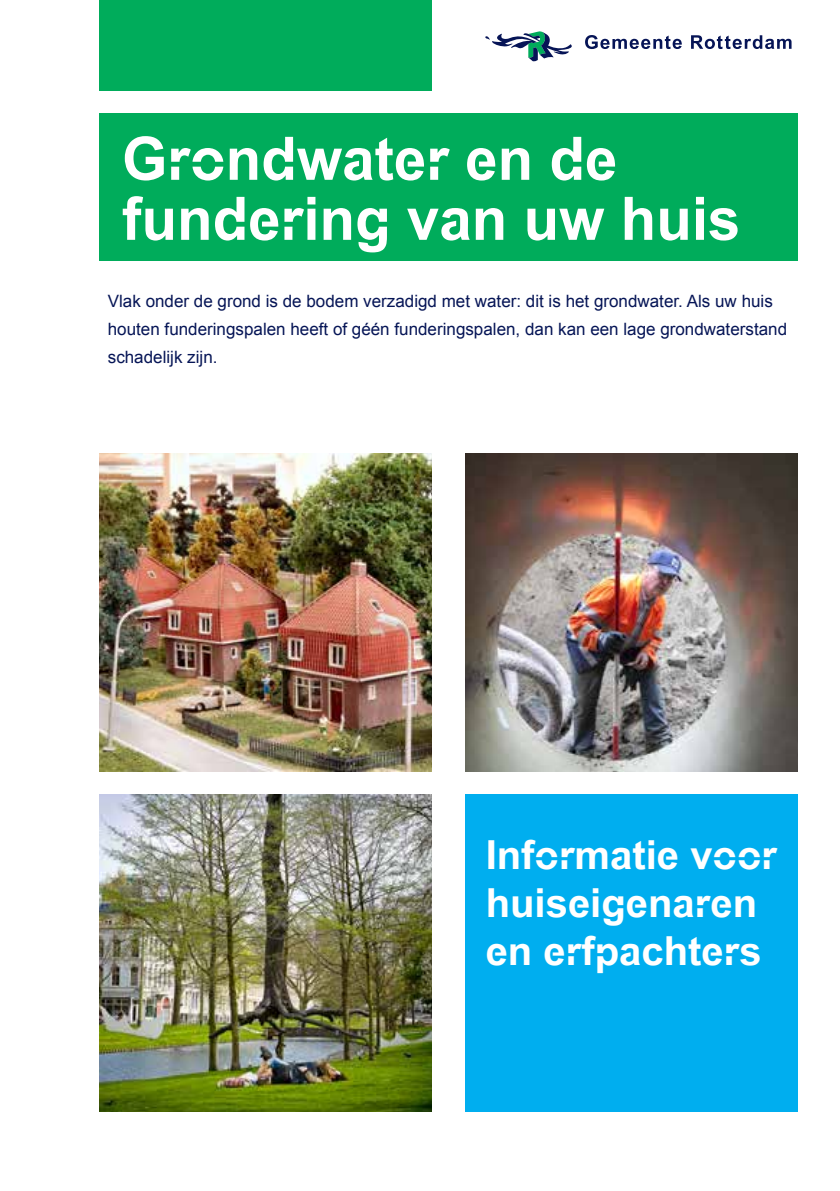
<style>
.page{position:relative;width:840px;height:1191px;background:#fff}
.page>*{position:absolute;margin:0;border:0;box-sizing:border-box;transform-origin:0 0}
.t1{font:700 60px/60px "Arialfor Rotterdam";color:#fff}
.t2{font:700 40px/48px "Arialfor Rotterdam";color:#fff}
.t3{font:17px/28px "Arial";color:#061556}
</style>
<div class="page">
<div style="left:99px;top:0;width:332px;height:91px;background:#00ac5b"></div>
<svg style="left:585px;top:35px;width:96px;height:14px"></svg>
<svg style="left:691px;top:35px;width:100px;height:14px"></svg>
<svg style="left:485px;top:31px;width:86px;height:31px"></svg>
<div style="left:99px;top:113px;width:698px;height:148px;background:#00ac5b"></div>
<img style="left:99px;top:454px;width:332px;height:317px">
<img style="left:465px;top:454px;width:332px;height:317px">
<div style="left:465px;top:794px;width:332px;height:317px;background:#00aeef"></div>
<img style="left:99px;top:794px;width:332px;height:317px">
<p class="t1" style="left:122px;top:129px;width:619px">Grondwater en de fundering van uw huis</p>
<p class="t3" style="left:108px;top:287px;width:680px">Vlak onder de grond is de bodem verzadigd met water: dit is het grondwater. Als uw huis houten funderingspalen heeft of géén funderingspalen, dan kan een lage grondwaterstand schadelijk zijn.</p>
<p class="t2" style="left:485px;top:830px;width:293px">Informatie voor huiseigenaren en erfpachters</p>
</div>
